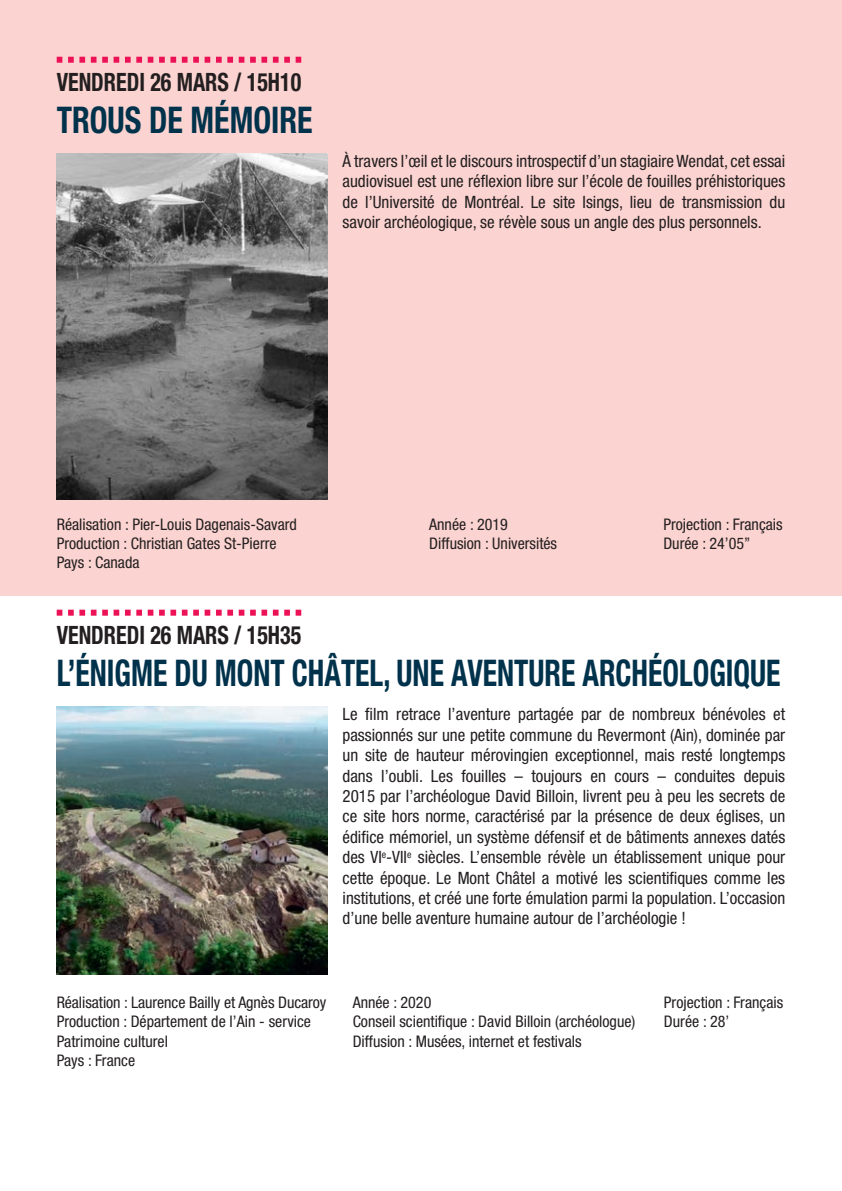
<style>
.page{position:relative;width:842px;height:1191px;background:#fff}
.page>*{position:absolute;margin:0;border:0;box-sizing:border-box;transform-origin:0 0}
.t1{font:700 condensed 36.8px "Helvetica Neue";color:#00324c;scale:.81 1}
.t2{font:700 condensed 36.8px "Helvetica Neue";color:#00324c;scale:.87 1}
.t3{font:700 condensed 25.2px "Helvetica Neue";color:#231f20;scale:.87 1}
.t4{font:condensed 17px/20.4px "Helvetica Neue";color:#231f20;text-align:justify}
.t5{font:condensed 16px/19.2px "Helvetica Neue";color:#231f20}
</style>
<div class="page">
<div style="left:0;top:0;width:842px;height:595px;background:#fbd3d0"></div>
<img style="left:57px;top:153px;width:270px;height:346px">
<svg style="left:57px;top:57px;width:244px;height:6px"></svg>
<img style="left:57px;top:707px;width:270px;height:268px">
<svg style="left:57px;top:609px;width:244px;height:6px"></svg>
<h2 class="t3" style="left:57px;top:67px;width:14px">VENDREDI</h2>
<h2 class="t3" style="left:150px;top:67px;width:46px">26 MARS</h2>
<h2 class="t3" style="left:234px;top:67px;width:79px">/ 15H10</h2>
<h1 class="t2" style="left:57px;top:97px;width:296px">TROUS DE MÉMOIRE</h1>
<p class="t4" style="left:343px;top:150px;width:444px">À travers l’œil et le discours introspectif d’un stagiaire Wendat, cet essai audiovisuel est une réflexion libre sur l’école de fouilles préhistoriques de l’Université de Montréal. Le site Isings, lieu de transmission du savoir archéologique, se révèle sous un angle des plus personnels.</p>
<p class="t5" style="left:57px;top:514px;width:242px">Réalisation : Pier-Louis Dagenais-Savard<br>Production : Christian Gates St-Pierre<br>Pays : Canada</p>
<p class="t5" style="left:429px;top:514px;width:129px">Année : 2019<br>Diffusion : Universités</p>
<p class="t5" style="left:663px;top:514px;width:121px">Projection : Français<br>Durée : 24’05’’</p>
<h2 class="t3" style="left:57px;top:620px;width:14px">VENDREDI</h2>
<h2 class="t3" style="left:150px;top:620px;width:46px">26 MARS</h2>
<h2 class="t3" style="left:234px;top:620px;width:79px">/ 15H35</h2>
<h1 class="t1" style="left:57px;top:650px;width:895px">L’ÉNIGME DU MONT CHÂTEL, UNE AVENTURE ARCHÉOLOGIQUE</h1>
<p class="t4" style="left:343px;top:704px;width:444px">Le film retrace l’aventure partagée par de nombreux bénévoles et passionnés sur une petite commune du Revermont (Ain), dominée par un site de hauteur mérovingien exceptionnel, mais resté longtemps dans l’oubli. Les fouilles – toujours en cours – conduites depuis 2015 par l’archéologue David Billoin, livrent peu à peu les secrets de ce site hors norme, caractérisé par la présence de deux églises, un édifice mémoriel, un système défensif et de bâtiments annexes datés des VI<sup>e</sup>-VII<sup>e</sup> siècles. L’ensemble révèle un établissement unique pour cette époque. Le Mont Châtel a motivé les scientifiques comme les institutions, et créé une forte émulation parmi la population. L’occasion d’une belle aventure humaine autour de l’archéologie !</p>
<p class="t5" style="left:57px;top:992px;width:271px">Réalisation : Laurence Bailly et Agnès Ducaroy<br>Production : Département de l’Ain - service<br>Patrimoine culturel<br>Pays : France</p>
<p class="t5" style="left:353px;top:992px;width:284px">Année : 2020<br>Conseil scientifique : David Billoin (archéologue)<br>Diffusion : Musées, internet et festivals</p>
<p class="t5" style="left:664px;top:992px;width:121px">Projection : Français<br>Durée : 28’</p>
</div>
